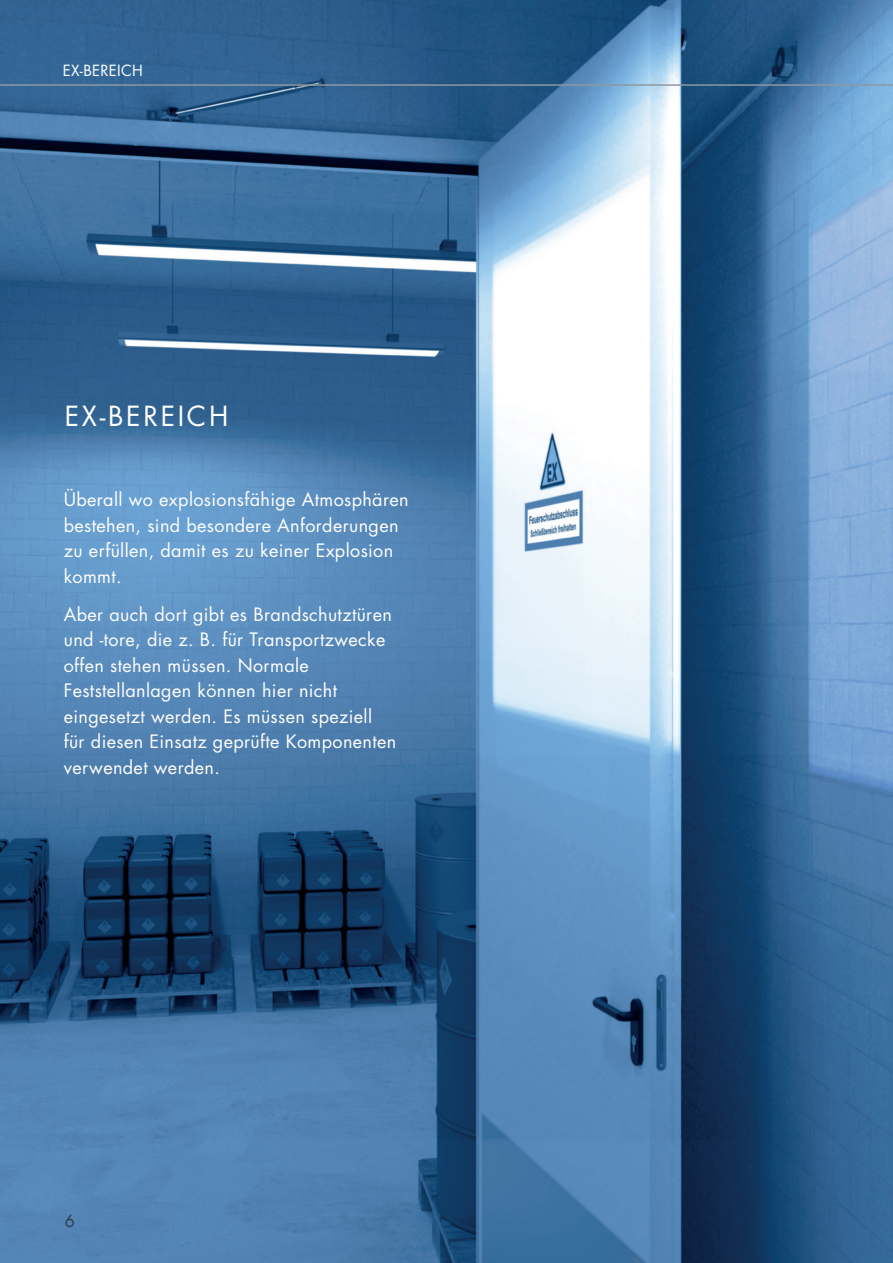
<style>
.page{position:relative;width:893px;height:1263px;background:#fff}
.page>*{position:absolute;margin:0;border:0;box-sizing:border-box;transform-origin:0 0}
.t1{font:27px "Futura Std";letter-spacing:.1em;color:#fff}
.t2{font:18px/25.5px "Futura Std";letter-spacing:.02em;color:#fff}
.t3{font:16.5px "Futura Std";color:#2b3d4e}
.t4{font:15px "Futura Std";letter-spacing:.02em;color:#fff}
</style>
<div class="page">
<img style="left:0;top:0;width:893px;height:1263px">
<hr style="left:0;top:84px;width:893px;height:2px;background:#8e98a1">
<p class="t4" style="left:63px;top:61px;width:82px">EX-BEREICH</p>
<h1 class="t1" style="left:65px;top:399px;width:165px">EX-BEREICH</h1>
<p class="t2" style="left:64px;top:487px;width:346px">Überall wo explosionsfähige Atmosphären bestehen, sind besondere Anforderungen zu erfüllen, damit es zu keiner Explosion kommt.</p>
<p class="t2" style="left:64px;top:602px;width:334px">Aber auch dort gibt es Brandschutztüren und -tore, die z. B. für Transportzwecke offen stehen müssen. Normale Feststellanlagen können hier nicht eingesetzt werden. Es müssen speziell für diesen Einsatz geprüfte Komponenten verwendet werden.</p>
<p class="t3" style="left:65px;top:1210px;width:12px">6</p>
</div>
